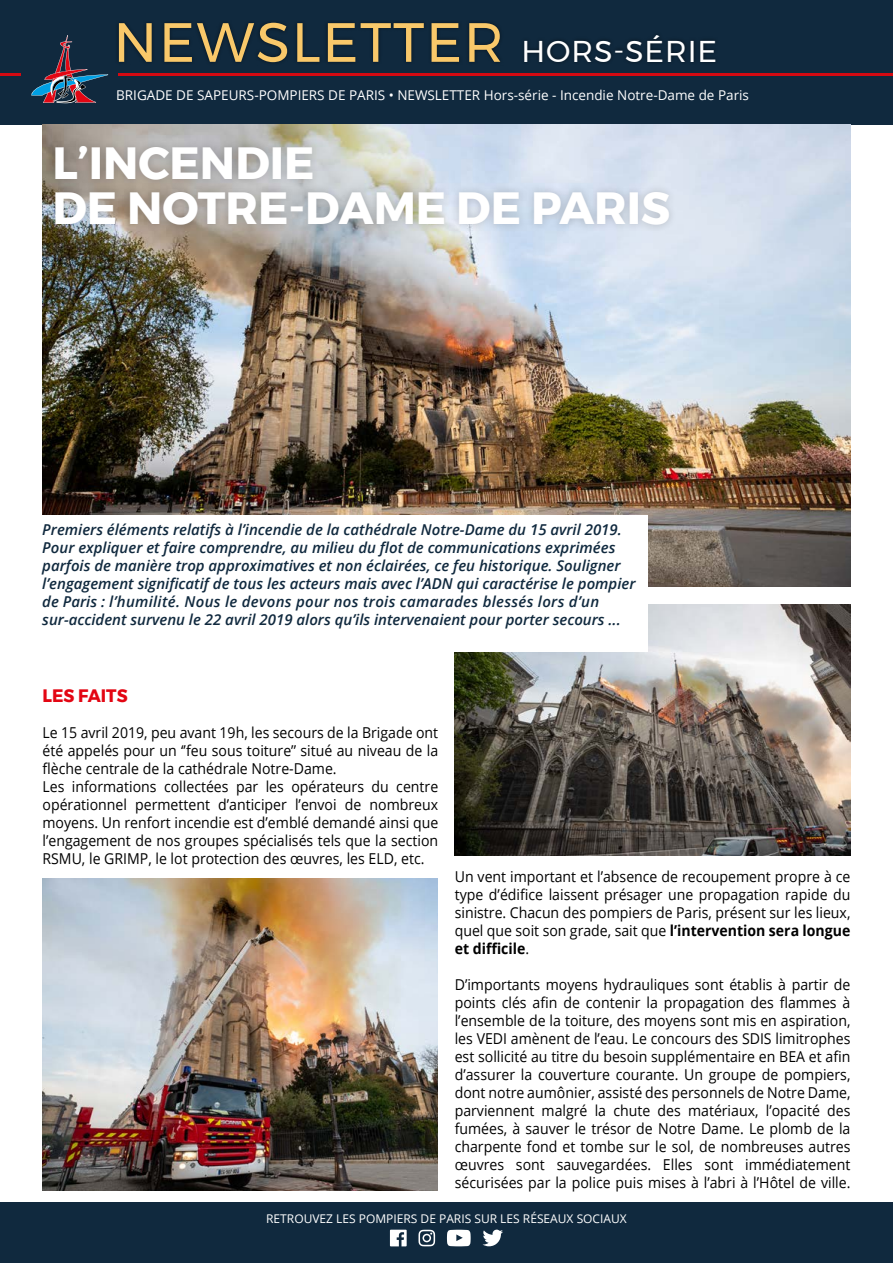
<style>
.page{position:relative;width:893px;height:1263px;background:#fff}
.page>*{position:absolute;margin:0;border:0;box-sizing:border-box;transform-origin:0 0}
.t1{font:55.2px "Montserrat";letter-spacing:.03em;color:#f9c86a}
.t2{font:700 45px/45px "Montserrat";color:#fff}
.t3{font:700 18px "Montserrat";color:#e30613;scale:.94 1}
.t4{font:15px/18px "Open Sans";color:#000;text-align:justify;scale:.94 1}
.t5{font:italic 600 15px/18px "Open Sans";color:#10293e}
.t6{font:13.5px "Open Sans";color:#fff}
.t7{font:12px "Open Sans";color:#fff}
.s1{font-size:30px;color:#fff}
.s2{font-weight:700}
</style>
<div class="page">
<div style="left:0;top:0;width:893px;height:124px;background:#10293e"></div>
<svg style="left:31px;top:35px;width:77px;height:68px"></svg>
<hr style="left:119px;top:73px;width:774px;height:2px;background:#d50911">
<hr style="left:0;top:73px;width:21px;height:2px;background:#d50911">
<div style="left:0;top:1202px;width:893px;height:61px;background:#10293e"></div>
<svg style="left:482px;top:1230px;width:21px;height:16px"></svg>
<svg style="left:389px;top:1229px;width:82px;height:18px"></svg>
<img style="left:455px;top:605px;width:395px;height:251px">
<img style="left:43px;top:125px;width:807px;height:462px">
<div style="left:115px;top:20px;width:604px;height:46px;background:#000;opacity:.5"></div>
<div style="left:47px;top:136px;width:631px;height:98px;background:#000;opacity:.2"></div>
<div style="left:34px;top:515px;width:613px;height:136px;background:#fff"></div>
<img style="left:42px;top:878px;width:396px;height:313px">
<h1 class="t1" style="left:113px;top:0;width:605px">NEWSLETTER <span class="s1">HORS-SÉRIE</span></h1>
<p class="t6" style="left:116px;top:86px;width:634px">BRIGADE DE SAPEURS-POMPIERS DE PARIS • NEWSLETTER Hors-série - Incendie Notre-Dame de Paris</p>
<h2 class="t2" style="left:52px;top:141px;width:619px">L’INCENDIE<br>DE NOTRE-DAME DE PARIS</h2>
<p class="t5" style="left:42px;top:520px;width:595px">Premiers éléments relatifs à l’incendie de la cathédrale Notre-Dame du 15 avril 2019.<br>Pour expliquer et faire comprendre, au milieu du flot de communications exprimées parfois de manière trop approximatives et non éclairées, ce feu historique. Souligner l’engagement significatif de tous les acteurs mais avec l’ADN qui caractérise le pompier de Paris : l’humilité. Nous le devons pour nos trois camarades blessés lors d’un sur‑accident survenu le 22 avril 2019 alors qu’ils intervenaient pour porter secours ...</p>
<p class="t3" style="left:43px;top:681px;width:92px">LES FAITS</p>
<p class="t4" style="left:43px;top:723px;width:422px;text-align:left">Le 15 avril 2019, peu avant 19h, les secours de la Brigade ont été appelés pour un ‘’feu sous toiture’’ situé au niveau de la flèche centrale de la cathédrale Notre-Dame.<br>Les informations collectées par les opérateurs du centre opérationnel permettent d’anticiper l’envoi de nombreux moyens. Un renfort incendie est d’emblé demandé ainsi que l’engagement de nos groupes spécialisés tels que la section RSMU, le GRIMP, le lot protection des œuvres, les ELD, etc.</p>
<p class="t4" style="left:455px;top:867px;width:422px">Un vent important et l’absence de recoupement propre à ce type d’édifice laissent présager une propagation rapide du sinistre. Chacun des pompiers de Paris, présent sur les lieux, quel que soit son grade, sait que <span class="s2">l’intervention sera longue et difficile</span>.</p>
<p class="t4" style="left:455px;top:975px;width:423px">D’importants moyens hydrauliques sont établis à partir de points clés afin de contenir la propagation des flammes à l’ensemble de la toiture, des moyens sont mis en aspiration, les VEDI amènent de l’eau. Le concours des SDIS limitrophes est sollicité au titre du besoin supplémentaire en BEA et afin d’assurer la couverture courante. Un groupe de pompiers, dont notre aumônier, assisté des personnels de Notre Dame, parviennent malgré la chute des matériaux, l’opacité des fumées, à sauver le trésor de Notre Dame. Le plomb de la charpente fond et tombe sur le sol, de nombreuses autres œuvres sont sauvegardées. Elles sont immédiatement sécurisées par la police puis mises à l’abri à l’Hôtel de ville.</p>
<p class="t7" style="left:266px;top:1210px;width:362px">RETROUVEZ LES POMPIERS DE PARIS SUR LES RÉSEAUX SOCIAUX</p>
</div>
